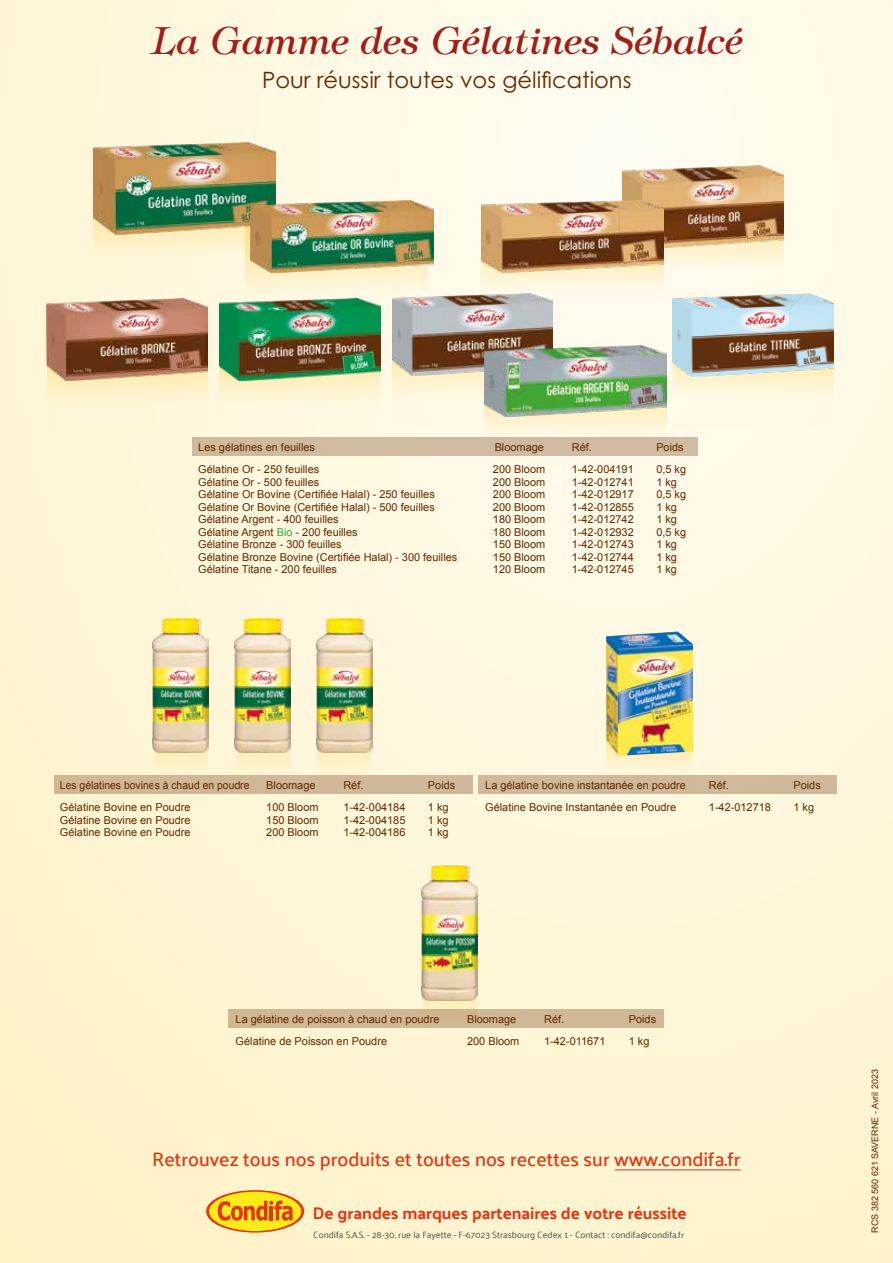
<style>
.page{position:relative;width:893px;height:1263px;background:#fff}
.page>*{position:absolute;margin:0;border:0;box-sizing:border-box;transform-origin:0 0}
.t1{font:italic 37.5px "Tiffany";color:#a11d1a}
.t2{font:22.5px "Century Gothic";color:#622900}
.t3{font:500 19.5px "Palanquin";color:#e63312}
.t4{font:700 16.8px "Palanquin";color:#e63312}
.t5{font:10.95px "Arial";color:#622900}
.t6{font:10.95px "Arial";color:#622900;scale:.95 1}
.t7{font:9.15px "Palanquin";color:#4a4a49}
.t8{font:9px "Arial";color:#622900}
.s1{color:#31aa47}
</style>
<div class="page">
<div style="left:0;top:0;width:893px;height:1263px;background:linear-gradient(to bottom,#fffae9,#fff4cf)"></div>
<div style="left:54px;top:775px;width:419px;height:19px;background:#d0b898"></div>
<div style="left:478px;top:775px;width:359px;height:19px;background:#d0ba9b"></div>
<svg style="left:423px;top:1000px;width:54px;height:51px;background:#fdf1cc"></svg>
<img style="left:422px;top:865px;width:56px;height:135px">
<svg style="left:606px;top:756px;width:87px;height:19px;background:#fff3d0"></svg>
<img style="left:606px;top:631px;width:87px;height:125px">
<svg style="left:154px;top:753px;width:53px;height:51px"></svg>
<svg style="left:236px;top:753px;width:54px;height:51px"></svg>
<svg style="left:317px;top:752px;width:54px;height:52px"></svg>
<img style="left:152px;top:618px;width:56px;height:135px">
<img style="left:235px;top:618px;width:56px;height:135px">
<img style="left:317px;top:618px;width:55px;height:134px">
<div style="left:229px;top:1009px;width:435px;height:19px;background:#d0b895"></div>
<svg style="left:93px;top:235px;width:152px;height:51px;background:#fff4d5"></svg>
<div style="left:192px;top:437px;width:506px;height:19px;background:#d0bba0"></div>
<svg style="left:206px;top:1190px;width:98px;height:42px"></svg>
<div style="left:209px;top:1192px;width:92px;height:39px;background:#feeb17;border-radius:50%"></div>
<svg style="left:218px;top:1200px;width:75px;height:21px"></svg>
<hr style="left:615px;top:1169px;width:126px;height:1px;background:#e63312">
<img style="left:93px;top:143px;width:183px;height:92px">
<svg style="left:481px;top:272px;width:183px;height:50px;background:#fef8e4"></svg>
<svg style="left:623px;top:248px;width:160px;height:51px;background:#fef7e2"></svg>
<img style="left:623px;top:166px;width:160px;height:82px">
<img style="left:481px;top:201px;width:183px;height:71px">
<svg style="left:47px;top:380px;width:160px;height:52px;background:#fef3d1"></svg>
<img style="left:47px;top:299px;width:160px;height:81px">
<svg style="left:220px;top:380px;width:160px;height:52px;background:#fef5d9"></svg>
<img style="left:220px;top:299px;width:160px;height:81px">
<svg style="left:392px;top:376px;width:92px;height:51px;background:#fff7df"></svg>
<img style="left:392px;top:294px;width:161px;height:82px">
<svg style="left:673px;top:376px;width:160px;height:51px;background:#fef7e0"></svg>
<img style="left:673px;top:294px;width:160px;height:82px">
<img style="left:245px;top:220px;width:182px;height:102px">
<img style="left:251px;top:201px;width:182px;height:71px">
<svg style="left:484px;top:416px;width:183px;height:50px"></svg>
<img style="left:484px;top:345px;width:183px;height:71px">
<h1 class="t1" style="left:151px;top:18px;width:594px">La Gamme des Gélatines Sébalcé</h1>
<h2 class="t2" style="left:262px;top:66px;width:371px">Pour réussir toutes vos gélifications</h2>
<p class="t5" style="left:198px;top:440px;width:118px">Les gélatines en feuilles</p>
<p class="t5" style="left:495px;top:440px;width:51px">Bloomage</p>
<p class="t5" style="left:572px;top:440px;width:22px">Réf.</p>
<p class="t5" style="left:656px;top:440px;width:29px">Poids</p>
<p class="t5" style="left:198px;top:462px;width:123px">Gélatine Or - 250 feuilles</p>
<p class="t5" style="left:493px;top:462px;width:54px">200 Bloom</p>
<p class="t5" style="left:572px;top:462px;width:64px">1-42-004191</p>
<p class="t5" style="left:656px;top:462px;width:31px">0,5 kg</p>
<p class="t5" style="left:198px;top:475px;width:123px">Gélatine Or - 500 feuilles</p>
<p class="t5" style="left:493px;top:475px;width:54px">200 Bloom</p>
<p class="t5" style="left:572px;top:475px;width:64px">1-42-012741</p>
<p class="t5" style="left:656px;top:475px;width:22px">1 kg</p>
<p class="t5" style="left:198px;top:487px;width:238px">Gélatine Or Bovine (Certifiée Halal) - 250 feuilles</p>
<p class="t5" style="left:493px;top:487px;width:54px">200 Bloom</p>
<p class="t5" style="left:572px;top:487px;width:64px">1-42-012917</p>
<p class="t5" style="left:656px;top:487px;width:31px">0,5 kg</p>
<p class="t5" style="left:198px;top:500px;width:238px">Gélatine Or Bovine (Certifiée Halal) - 500 feuilles</p>
<p class="t5" style="left:493px;top:500px;width:54px">200 Bloom</p>
<p class="t5" style="left:572px;top:500px;width:64px">1-42-012855</p>
<p class="t5" style="left:656px;top:500px;width:22px">1 kg</p>
<p class="t5" style="left:198px;top:512px;width:142px">Gélatine Argent - 400 feuilles</p>
<p class="t5" style="left:493px;top:512px;width:54px">180 Bloom</p>
<p class="t5" style="left:572px;top:512px;width:64px">1-42-012742</p>
<p class="t5" style="left:656px;top:512px;width:22px">1 kg</p>
<p class="t5" style="left:198px;top:525px;width:161px">Gélatine Argent <span class="s1">Bio</span> - 200 feuilles</p>
<p class="t5" style="left:493px;top:525px;width:54px">180 Bloom</p>
<p class="t5" style="left:572px;top:525px;width:64px">1-42-012932</p>
<p class="t5" style="left:656px;top:525px;width:31px">0,5 kg</p>
<p class="t5" style="left:198px;top:537px;width:145px">Gélatine Bronze - 300 feuilles</p>
<p class="t5" style="left:493px;top:537px;width:54px">150 Bloom</p>
<p class="t5" style="left:572px;top:537px;width:64px">1-42-012743</p>
<p class="t5" style="left:656px;top:537px;width:22px">1 kg</p>
<p class="t5" style="left:198px;top:550px;width:261px">Gélatine Bronze Bovine (Certifiée Halal) - 300 feuilles</p>
<p class="t5" style="left:493px;top:550px;width:54px">150 Bloom</p>
<p class="t5" style="left:572px;top:550px;width:64px">1-42-012744</p>
<p class="t5" style="left:656px;top:550px;width:22px">1 kg</p>
<p class="t5" style="left:198px;top:562px;width:140px">Gélatine Titane - 200 feuilles</p>
<p class="t5" style="left:493px;top:562px;width:54px">120 Bloom</p>
<p class="t5" style="left:572px;top:562px;width:64px">1-42-012745</p>
<p class="t5" style="left:656px;top:562px;width:22px">1 kg</p>
<p class="t6" style="left:60px;top:778px;width:201px">Les gélatines bovines à chaud en poudre</p>
<p class="t5" style="left:266px;top:778px;width:51px">Bloomage</p>
<p class="t5" style="left:343px;top:778px;width:22px">Réf.</p>
<p class="t5" style="left:428px;top:778px;width:29px">Poids</p>
<p class="t5" style="left:60px;top:800px;width:132px">Gélatine Bovine en Poudre</p>
<p class="t5" style="left:266px;top:800px;width:54px">100 Bloom</p>
<p class="t5" style="left:343px;top:800px;width:64px">1-42-004184</p>
<p class="t5" style="left:428px;top:800px;width:22px">1 kg</p>
<p class="t5" style="left:60px;top:813px;width:132px">Gélatine Bovine en Poudre</p>
<p class="t5" style="left:266px;top:813px;width:54px">150 Bloom</p>
<p class="t5" style="left:343px;top:813px;width:64px">1-42-004185</p>
<p class="t5" style="left:428px;top:813px;width:22px">1 kg</p>
<p class="t5" style="left:60px;top:825px;width:132px">Gélatine Bovine en Poudre</p>
<p class="t5" style="left:266px;top:825px;width:54px">200 Bloom</p>
<p class="t5" style="left:343px;top:825px;width:64px">1-42-004186</p>
<p class="t5" style="left:428px;top:825px;width:22px">1 kg</p>
<p class="t5" style="left:485px;top:778px;width:202px">La gélatine bovine instantanée en poudre</p>
<p class="t5" style="left:709px;top:778px;width:22px">Réf.</p>
<p class="t5" style="left:793px;top:778px;width:29px">Poids</p>
<p class="t5" style="left:485px;top:800px;width:193px">Gélatine Bovine Instantanée en Poudre</p>
<p class="t5" style="left:709px;top:800px;width:64px">1-42-012718</p>
<p class="t5" style="left:793px;top:800px;width:22px">1 kg</p>
<p class="t5" style="left:236px;top:1012px;width:205px">La gélatine de poisson à chaud en poudre</p>
<p class="t5" style="left:467px;top:1012px;width:51px">Bloomage</p>
<p class="t5" style="left:544px;top:1012px;width:22px">Réf.</p>
<p class="t5" style="left:629px;top:1012px;width:29px">Poids</p>
<p class="t5" style="left:236px;top:1034px;width:153px">Gélatine de Poisson en Poudre</p>
<p class="t5" style="left:467px;top:1034px;width:54px">200 Bloom</p>
<p class="t5" style="left:544px;top:1034px;width:63px">1-42-011671</p>
<p class="t5" style="left:629px;top:1034px;width:22px">1 kg</p>
<h3 class="t3" style="left:152px;top:1147px;width:590px">Retrouvez tous nos produits et toutes nos recettes sur www.condifa.fr</h3>
<h3 class="t4" style="left:313px;top:1203px;width:376px">De grandes marques partenaires de votre réussite</h3>
<p class="t7" style="left:313px;top:1229px;width:372px">Condifa S.A.S. - 28-30, rue la Fayette - F-67023 Strasbourg Cedex 1 - Contact : condifa@condifa.fr</p>
<p class="t8" style="left:869px;top:1233px;width:165px;rotate:-90deg">RCS 382 560 621 SAVERNE - Avril 2023</p>
</div>
